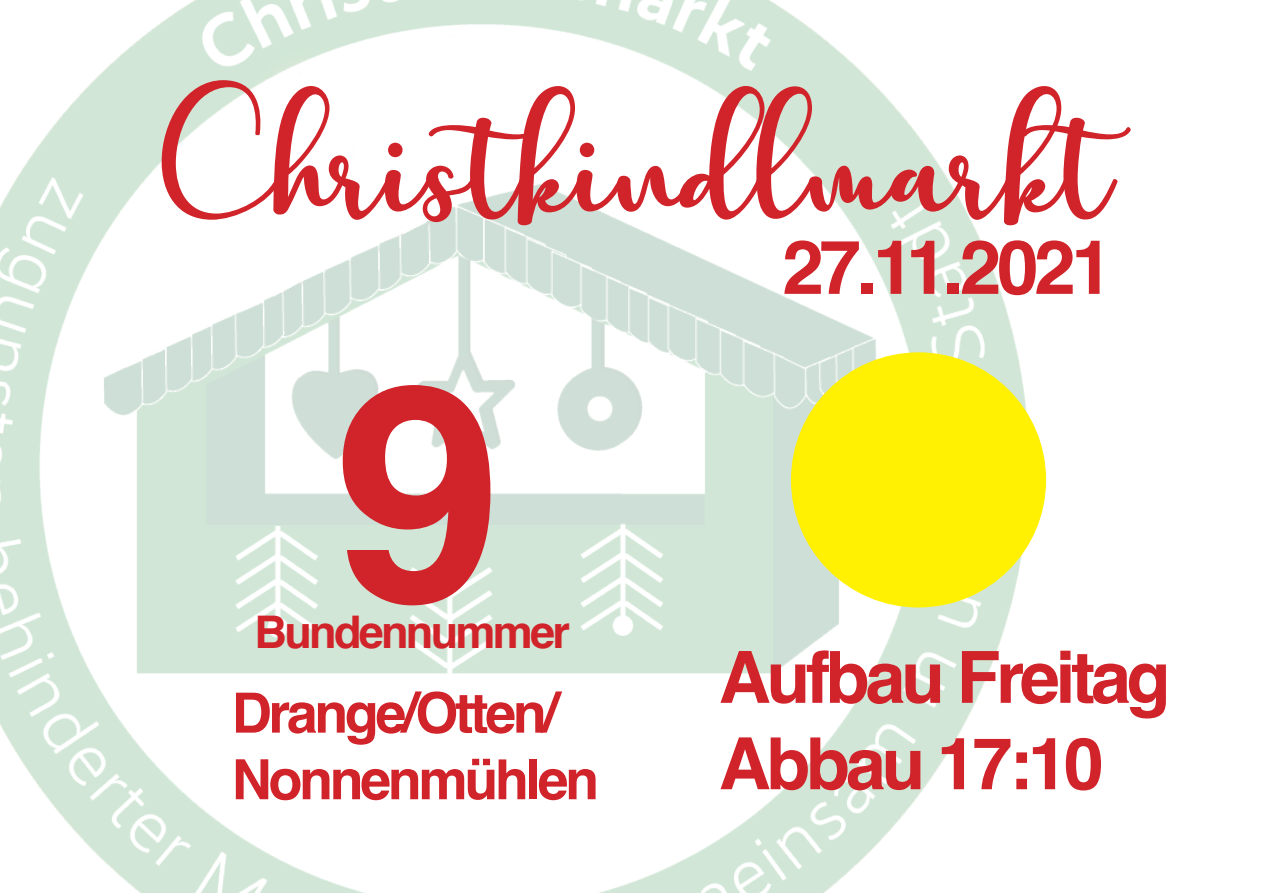
<style>
.page{position:relative;width:1263px;height:893px;background:#fff}
.page>*{position:absolute;margin:0;border:0;box-sizing:border-box;transform-origin:0 0}
.t1{font:700 300px "Helvetica";color:#d1232a}
.t2{font:108px "charlotte";color:#d1232a}
.t3{font:700 75px "Helvetica";letter-spacing:-.06em;color:#d1232a}
.t4{font:700 72px/86.4px "Helvetica";letter-spacing:-.06em;color:#d1232a}
.t5{font:700 55.5px/66.6px "Helvetica";letter-spacing:-.06em;color:#d1232a}
.t6{font:700 45px "Helvetica";letter-spacing:-.06em;color:#d1232a}
</style>
<div class="page">
<img style="left:0;top:0;width:1037px;height:893px">
<div style="left:791px;top:352px;width:255px;height:255px;background:#fff101;border-radius:50%"></div>
<h2 class="t2" style="left:164px;top:111px;width:1012px">Christkindlmarkt</h2>
<h3 class="t3" style="left:782px;top:207px;width:332px">27.11.2021</h3>
<h1 class="t1" style="left:334px;top:251px;width:168px">9</h1>
<p class="t6" style="left:255px;top:596px;width:317px">Bundennummer</p>
<p class="t5" style="left:232px;top:680px;width:369px">Drange/Otten/<br>Nonnenmühlen</p>
<p class="t4" style="left:719px;top:635px;width:453px">Aufbau Freitag<br>Abbau 17:10</p>
</div>
